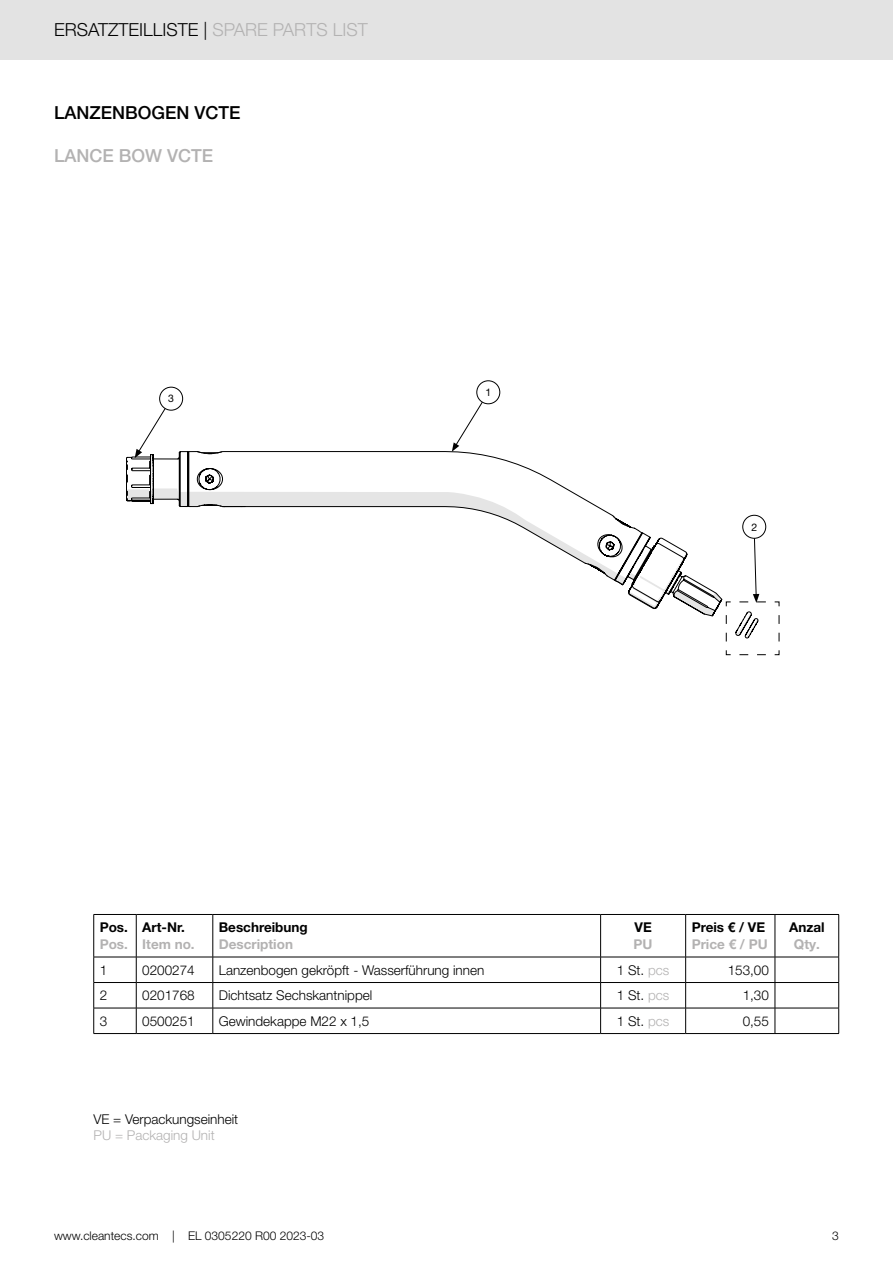
<style>
.page{position:relative;width:893px;height:1263px;background:#fff}
.page>*{position:absolute;margin:0;border:0;box-sizing:border-box;transform-origin:0 0}
.t1{font:300 18px "Helvetica Neue LT Pro";color:#000}
.t2{font:500 18px "Helvetica Neue LT Pro";color:#000}
.t3{font:500 18px "Helvetica Neue LT Pro";color:#b3b2b2}
.t4{font:300 13.5px "Helvetica Neue LT Pro";color:#000}
.t5{font:700 13.5px "Helvetica Neue LT Pro";color:#000}
.t6{font:700 13.5px "Helvetica Neue LT Pro";color:#b3b2b2}
.t7{font:300 13.5px "Helvetica Neue LT Pro";color:#b3b2b2}
.t8{font:300 12px "Helvetica Neue LT Pro";color:#000}
.t9{font:10.5px "Helvetica Neue LT Pro";color:#000}
.s1{color:#b3b2b2}
</style>
<div class="page">
<div style="left:0;top:0;width:893px;height:60px;background:#e3e3e3"></div>
<hr style="left:94px;top:914px;width:42px;height:1px;background:#000">
<hr style="left:93px;top:915px;width:1px;height:42px;background:#000">
<hr style="left:136px;top:914px;width:77px;height:1px;background:#000">
<hr style="left:136px;top:915px;width:1px;height:42px;background:#000">
<hr style="left:213px;top:914px;width:388px;height:1px;background:#000">
<hr style="left:213px;top:915px;width:1px;height:42px;background:#000">
<hr style="left:601px;top:914px;width:85px;height:1px;background:#000">
<hr style="left:600px;top:915px;width:1px;height:42px;background:#000">
<hr style="left:686px;top:914px;width:89px;height:1px;background:#000">
<hr style="left:685px;top:915px;width:1px;height:42px;background:#000">
<hr style="left:775px;top:914px;width:64px;height:1px;background:#000">
<hr style="left:775px;top:915px;width:1px;height:42px;background:#000">
<hr style="left:838px;top:915px;width:1px;height:42px;background:#000">
<hr style="left:94px;top:957px;width:42px;height:1px;background:#000">
<hr style="left:136px;top:957px;width:77px;height:1px;background:#000">
<hr style="left:213px;top:957px;width:388px;height:1px;background:#000">
<hr style="left:601px;top:957px;width:85px;height:1px;background:#000">
<hr style="left:686px;top:957px;width:89px;height:1px;background:#000">
<hr style="left:775px;top:957px;width:64px;height:1px;background:#000">
<hr style="left:94px;top:982px;width:42px;height:1px;background:#000">
<hr style="left:136px;top:982px;width:77px;height:1px;background:#000">
<hr style="left:213px;top:982px;width:388px;height:1px;background:#000">
<hr style="left:601px;top:982px;width:85px;height:1px;background:#000">
<hr style="left:686px;top:982px;width:89px;height:1px;background:#000">
<hr style="left:775px;top:982px;width:64px;height:1px;background:#000">
<hr style="left:94px;top:1008px;width:42px;height:1px;background:#000">
<svg style="left:93px;top:957px;width:1px;height:76px"></svg>
<hr style="left:136px;top:1008px;width:77px;height:1px;background:#000">
<svg style="left:136px;top:957px;width:1px;height:76px"></svg>
<hr style="left:213px;top:1008px;width:388px;height:1px;background:#000">
<svg style="left:213px;top:957px;width:1px;height:76px"></svg>
<hr style="left:601px;top:1008px;width:85px;height:1px;background:#000">
<svg style="left:600px;top:957px;width:1px;height:76px"></svg>
<hr style="left:686px;top:1008px;width:89px;height:1px;background:#000">
<svg style="left:685px;top:957px;width:1px;height:76px"></svg>
<hr style="left:775px;top:1008px;width:64px;height:1px;background:#000">
<svg style="left:775px;top:957px;width:1px;height:76px"></svg>
<svg style="left:838px;top:957px;width:1px;height:76px"></svg>
<hr style="left:94px;top:1033px;width:42px;height:1px;background:#000">
<hr style="left:136px;top:1033px;width:77px;height:1px;background:#000">
<hr style="left:213px;top:1033px;width:388px;height:1px;background:#000">
<hr style="left:601px;top:1033px;width:85px;height:1px;background:#000">
<hr style="left:686px;top:1033px;width:89px;height:1px;background:#000">
<hr style="left:775px;top:1033px;width:64px;height:1px;background:#000">
<svg style="left:757px;top:638px;width:23px;height:17px"></svg>
<svg style="left:126px;top:380px;width:626px;height:276px"></svg>
<svg style="left:188px;top:451px;width:454px;height:130px"></svg>
<svg style="left:452px;top:392px;width:37px;height:60px"></svg>
<div style="left:477px;top:381px;width:23px;height:23px;background:#fff;border-radius:50%"></div>
<div style="left:477px;top:381px;width:23px;height:23px;border:1px solid #000;border-radius:50%"></div>
<svg style="left:135px;top:398px;width:37px;height:60px"></svg>
<div style="left:160px;top:387px;width:23px;height:23px;background:#fff;border-radius:50%"></div>
<div style="left:159px;top:387px;width:24px;height:23px;border:1px solid #000;border-radius:50%"></div>
<h1 class="t1" style="left:54px;top:19px;width:315px">ERSATZTEILLISTE | <span class="s1">SPARE PARTS LIST</span></h1>
<h1 class="t2" style="left:54px;top:102px;width:188px">LANZENBOGEN VCTE</h1>
<h1 class="t3" style="left:54px;top:145px;width:161px">LANCE BOW VCTE</h1>
<p class="t9" style="left:168px;top:392px;width:7px">3</p>
<p class="t9" style="left:485px;top:386px;width:7px">1</p>
<p class="t9" style="left:751px;top:520px;width:7px">2</p>
<p class="t5" style="left:100px;top:919px;width:30px">Pos.</p>
<p class="t6" style="left:100px;top:935px;width:30px">Pos.</p>
<p class="t5" style="left:142px;top:919px;width:44px">Art-Nr.</p>
<p class="t6" style="left:142px;top:935px;width:54px">Item no.</p>
<p class="t5" style="left:219px;top:919px;width:91px">Beschreibung</p>
<p class="t6" style="left:219px;top:935px;width:76px">Description</p>
<p class="t5" style="left:634px;top:919px;width:19px">VE</p>
<p class="t6" style="left:634px;top:935px;width:21px">PU</p>
<p class="t5" style="left:692px;top:919px;width:75px">Preis € / VE</p>
<p class="t6" style="left:692px;top:935px;width:78px">Price € / PU</p>
<p class="t5" style="left:789px;top:919px;width:37px">Anzal</p>
<p class="t6" style="left:794px;top:935px;width:28px">Qty.</p>
<p class="t4" style="left:100px;top:961px;width:9px">1</p>
<p class="t4" style="left:142px;top:961px;width:54px">0200274</p>
<p class="t4" style="left:219px;top:961px;width:267px">Lanzenbogen gekröpft - Wasserführung innen</p>
<p class="t4" style="left:617px;top:961px;width:54px">1 St. <span class="s1">pcs</span></p>
<p class="t4" style="left:728px;top:961px;width:43px">153,00</p>
<p class="t4" style="left:100px;top:987px;width:9px">2</p>
<p class="t4" style="left:142px;top:987px;width:54px">0201768</p>
<p class="t4" style="left:219px;top:987px;width:155px">Dichtsatz Sechskantnippel</p>
<p class="t4" style="left:617px;top:987px;width:54px">1 St. <span class="s1">pcs</span></p>
<p class="t4" style="left:743px;top:987px;width:28px">1,30</p>
<p class="t4" style="left:100px;top:1012px;width:9px">3</p>
<p class="t4" style="left:142px;top:1012px;width:54px">0500251</p>
<p class="t4" style="left:219px;top:1012px;width:152px">Gewindekappe M22 x 1,5</p>
<p class="t4" style="left:617px;top:1012px;width:54px">1 St. <span class="s1">pcs</span></p>
<p class="t4" style="left:743px;top:1012px;width:28px">0,55</p>
<p class="t4" style="left:94px;top:1111px;width:146px">VE = Verpackungseinheit</p>
<p class="t7" style="left:94px;top:1127px;width:123px">PU = Packaging Unit</p>
<p class="t8" style="left:54px;top:1228px;width:272px">www.cleantecs.com | EL 0305220 R00 2023-03</p>
<p class="t8" style="left:832px;top:1228px;width:8px">3</p>
</div>
